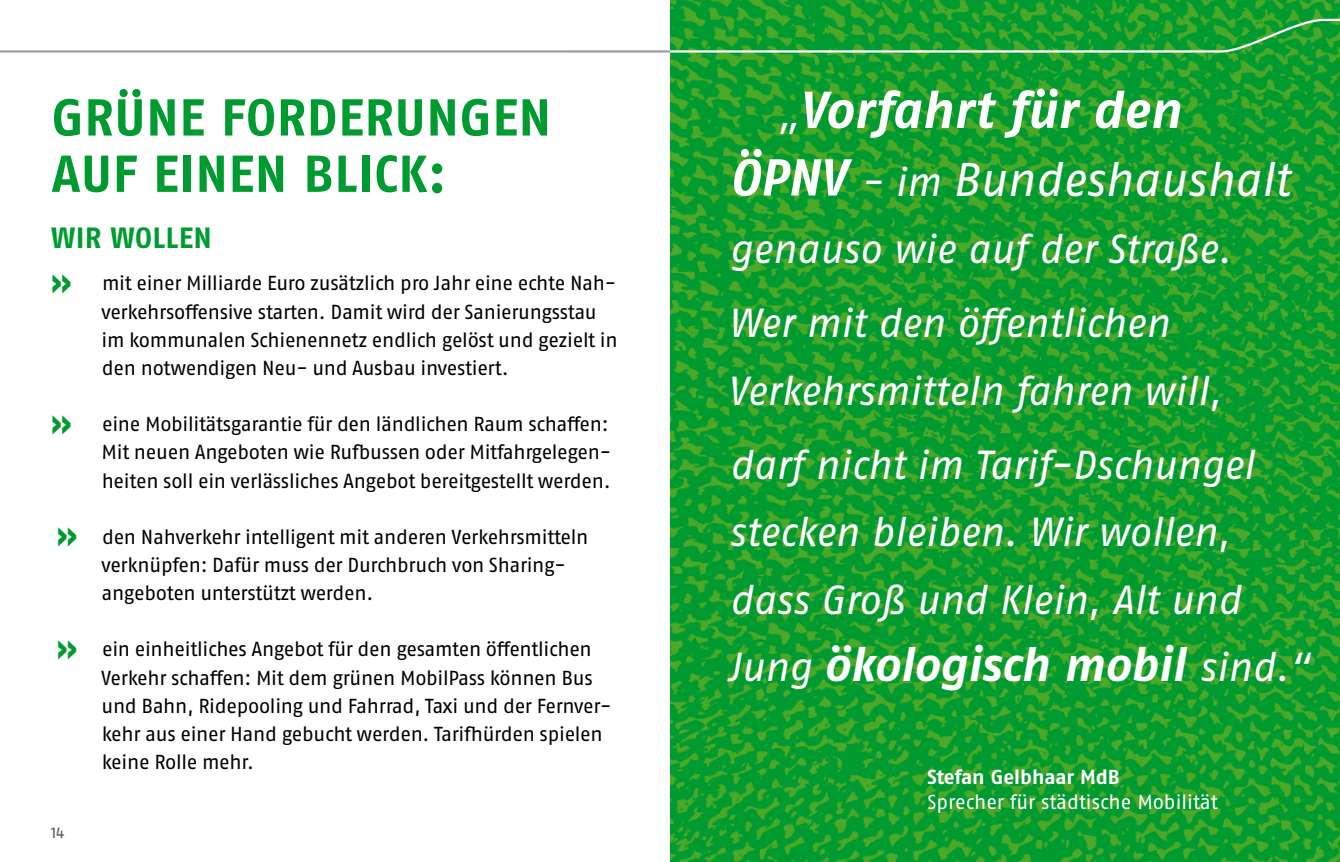
<style>
.page{position:relative;width:1340px;height:862px;background:#fff}
.page>*{position:absolute;margin:0;border:0;box-sizing:border-box;transform-origin:0 0}
.t1{font:700 51.75px/56.2px "Fago OT";letter-spacing:.01em;color:#009b30}
.t2{font:italic 700 51.75px "Fago OT";color:#fff}
.t3{font:italic 700 47.25px "Fago OT";color:#fff}
.t4{font:italic 47.25px "Fago OT";letter-spacing:-.005em;color:#fff}
.t5{font:italic 40.5px/73.8px "Fago OT";letter-spacing:-.005em;color:#fff}
.t6{font:700 29.25px "Fago OT";letter-spacing:.01em;color:#009b30}
.t7{font:20.25px/28.1px "Fago OT";letter-spacing:-.02em;color:#000}
.t8{font:20.25px "Fago OT";color:#fff}
.t9{font:700 20.25px "Fago OT";letter-spacing:-.005em;color:#fff}
.t10{font:15.75px "Fago OT";color:#58585a}
.s1{font-weight:700;font-size:36px;color:#009b30}
.s2{font-weight:400;font-size:40.5px}
.s3{font-weight:700;font-size:51.75px}
.s4{font-size:40.5px}
</style>
<div class="page">
<svg style="left:0;top:50px;width:667px;height:3px"></svg>
<img style="left:670px;top:0;width:669px;height:861px">
<svg style="left:667px;top:18px;width:672px;height:36px"></svg>
<h1 class="t1" style="left:51px;top:89px;width:501px">GRÜNE FORDERUNGEN<br>AUF EINEN BLICK:</h1>
<h3 class="t6" style="left:51px;top:220px;width:162px">WIR WOLLEN</h3>
<p class="t7" style="left:101px;top:269px;width:518px;text-indent:-51px"><span class="s1">»</span> mit einer Milliarde Euro zusätzlich pro Jahr eine echte Nah&shy;verkehrsoffensive starten. Damit wird der Sanierungsstau im kommunalen Schienennetz endlich gelöst und gezielt in den notwendigen Neu- und Ausbau investiert.</p>
<p class="t7" style="left:102px;top:410px;width:511px;text-align:justify;text-indent:-51px"><span class="s1">»</span> eine Mobilitätsgarantie für den ländlichen Raum schaffen:<br>Mit neuen Angeboten wie Rufbussen oder Mitfahrgelegen&shy;heiten soll ein verlässliches Angebot bereitgestellt werden.</p>
<p class="t7" style="left:101px;top:522px;width:489px;text-indent:-45px"><span class="s1">»</span> den Nahverkehr intelligent mit anderen Verkehrsmitteln verknüpfen: Dafür muss der Durchbruch von Sharing&shy;angeboten unterstützt werden.</p>
<p class="t7" style="left:101px;top:635px;width:511px;text-indent:-45px"><span class="s1">»</span> ein einheitliches Angebot für den gesamten öffentlichen Verkehr schaffen: Mit dem grünen MobilPass können Bus und Bahn, Ridepooling und Fahrrad, Taxi und der Fernver&shy;kehr aus einer Hand gebucht werden. Tarifhürden spielen keine Rolle mehr.</p>
<p class="t10" style="left:51px;top:823px;width:15px">14</p>
<h1 class="t2" style="left:777px;top:79px;width:404px"><span class="s2">„</span>Vorfahrt für den</h1>
<h2 class="t4" style="left:729px;top:150px;width:562px"><span class="s3">ÖPNV</span> <span class="s4">- im</span> Bundeshaushalt</h2>
<h3 class="t5" style="left:728px;top:212px;width:504px">genauso wie auf der Straße.<br>Wer mit den öffentlichen</h3>
<h3 class="t5" style="left:727px;top:353px;width:528px">Verkehrsmitteln fahren will, darf nicht im Tarif-Dschungel</h3>
<h3 class="t5" style="left:728px;top:498px;width:513px;line-height:67.5px">stecken bleiben. Wir wollen, dass Groß und Klein, Alt und</h3>
<h2 class="t3" style="left:727px;top:636px;width:584px"><span class="s2">Jung</span> ökologisch mobil <span class="s2">sind.“</span></h2>
<p class="t9" style="left:927px;top:764px;width:194px">Stefan Gelbhaar MdB</p>
<p class="t8" style="left:927px;top:789px;width:292px">Sprecher für städtische Mobilität</p>
</div>
